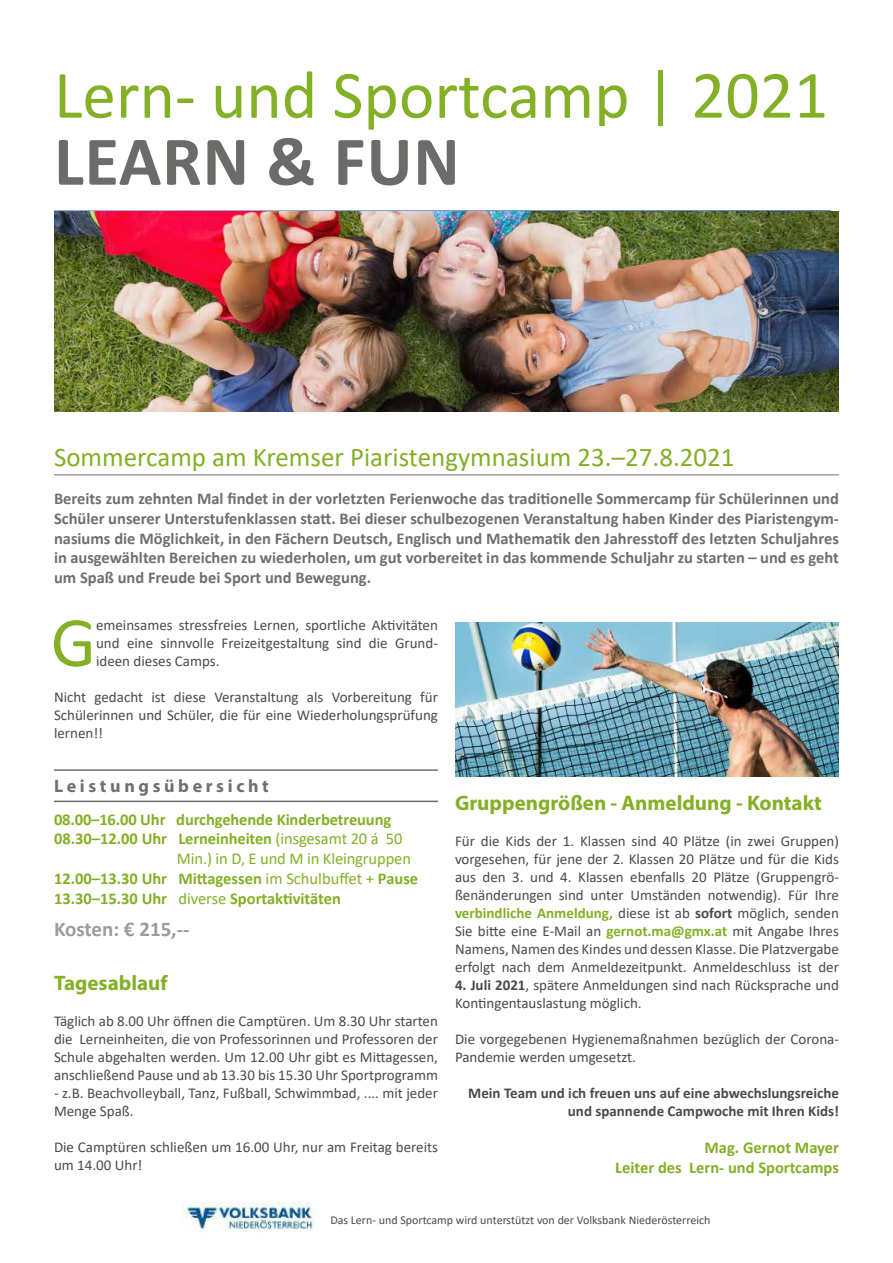
<style>
.page{position:relative;width:893px;height:1263px;background:#fff}
.page>*{position:absolute;margin:0;border:0;box-sizing:border-box;transform-origin:0 0}
.t1{font:71.7px "Calibri";color:#83b025}
.t2{font:700 70.5px "Calibri";letter-spacing:.01em;color:#6b6b6a}
.t3{font:68.25px "Calibri";color:#83b025}
.t4{font:27px "Calibri";color:#83b025}
.t5{font:700 21px "Myriad Pro";color:#83b025}
.t6{font:700 21px "Calibri";color:#9c9c9c}
.t7{font:700 18px "Myriad Pro";color:#706f6f}
.t8{font:700 16.5px/19.8px "Calibri";color:#706f6f;text-align:justify}
.t9{font:700 16.5px/19.8px "Calibri";color:#83b025;text-align:right}
.t10{font:16.5px "Calibri";letter-spacing:-.005em;color:#83b025}
.t11{font:15px/18px "Calibri";color:#4a4a49;text-align:justify}
.t12{font:700 15px/18px "Calibri";color:#4a4a49;text-align:right}
.t13{font:12px "Calibri";color:#4a4a49}
.s1{font-weight:400}
.s2{font-weight:700;color:#83b025}
.s3{font-weight:700}
</style>
<div class="page">
<hr style="left:54px;top:474px;width:785px;height:1px;background:#706f6f">
<hr style="left:54px;top:769px;width:384px;height:2px;background:#706f6f">
<hr style="left:54px;top:801px;width:384px;height:1px;background:#706f6f">
<img style="left:54px;top:211px;width:785px;height:200px">
<img style="left:183px;top:1202px;width:136px;height:30px">
<img style="left:455px;top:623px;width:384px;height:154px">
<h3 class="t3" style="left:54px;top:48px;width:776px">Lern- und Sportcamp | 2021</h3>
<h2 class="t2" style="left:54px;top:111px;width:407px">LEARN &amp; FUN</h2>
<h3 class="t4" style="left:54px;top:438px;width:682px">Sommercamp am Kremser Piaristengymnasium 23.–27.8.2021</h3>
<p class="t8" style="left:54px;top:488px;width:786px">Bereits zum zehnten Mal findet in der vorletzten Ferienwoche das traditionelle Sommercamp für Schülerinnen und Schüler unserer Unterstufenklassen statt. Bei dieser schulbezogenen Veranstaltung haben Kinder des Piaristengym&shy;nasiums die Möglichkeit, in den Fächern Deutsch, Englisch und Mathematik den Jahresstoff des letzten Schuljahres in ausgewählten Bereichen zu wiederholen, um gut vorbereitet in das kommende Schuljahr zu starten – und es geht um Spaß und Freude bei Sport und Bewegung.</p>
<h1 class="t1" style="left:51px;top:592px;width:47px">G</h1>
<p class="t11" style="left:96px;top:616px;width:343px">emeinsames stressfreies Lernen, sportliche Aktivitäten und eine sinnvolle Freizeitgestaltung sind die Grund&shy;ideen dieses Camps.</p>
<p class="t11" style="left:54px;top:688px;width:385px">Nicht gedacht ist diese Veranstaltung als Vorbereitung für Schülerinnen und Schüler, die für eine Wiederholungsprüfung lernen!!</p>
<p class="t7" style="left:54px;top:774px;width:216px">L e i s t u n g s ü b e r s i c h t</p>
<p class="t9" style="left:54px;top:809px;width:339px">08.00–16.00 Uhr durchgehende Kinderbetreuung</p>
<p class="t9" style="left:54px;top:829px;width:350px">08.30–12.00 Uhr Lerneinheiten <span class="s1">(insgesamt 20 á 50</span></p>
<p class="t10" style="left:177px;top:847px;width:236px">Min.) in D, E und M in Kleingruppen</p>
<p class="t9" style="left:54px;top:868px;width:366px">12.00–13.30 Uhr Mittagessen <span class="s1">im Schulbuffet +</span> Pause</p>
<p class="t9" style="left:54px;top:888px;width:288px">13.30–15.30 Uhr <span class="s1">diverse</span> Sportaktivitäten</p>
<h3 class="t6" style="left:54px;top:914px;width:137px">Kosten: € 215,--</h3>
<h3 class="t5" style="left:54px;top:969px;width:115px">Tagesablauf</h3>
<p class="t11" style="left:54px;top:1012px;width:385px">Täglich ab 8.00 Uhr öffnen die Camptüren. Um 8.30 Uhr starten die Lerneinheiten, die von Professorinnen und Professoren der Schule abgehalten werden. Um 12.00 Uhr gibt es Mittagessen, anschließend Pause und ab 13.30 bis 15.30 Uhr Sportprogramm</p>
<p class="t11" style="left:54px;top:1084px;width:385px">- z.B. Beachvolleyball, Tanz, Fußball, Schwimmbad, .... mit jeder<br>Menge Spaß.</p>
<p class="t11" style="left:54px;top:1138px;width:385px">Die Camptüren schließen um 16.00 Uhr, nur am Freitag bereits um 14.00 Uhr!</p>
<h3 class="t5" style="left:455px;top:789px;width:368px">Gruppengrößen - Anmeldung - Kontakt</h3>
<p class="t11" style="left:455px;top:832px;width:385px">Für die Kids der 1. Klassen sind 40 Plätze (in zwei Gruppen) vorgesehen, für jene der 2. Klassen 20 Plätze und für die Kids aus den 3. und 4. Klassen ebenfalls 20 Plätze (Gruppengrö&shy;ßenänderungen sind unter Umständen notwendig). Für Ihre <span class="s2">verbindliche Anmeldung,</span> diese ist ab <span class="s3">sofort</span> möglich, senden Sie bitte eine E-Mail an <span class="s2">gernot.ma@gmx.at</span> mit Angabe Ihres Namens, Namen des Kindes und dessen Klasse. Die Platzvergabe erfolgt nach dem Anmeldezeitpunkt. Anmeldeschluss ist der</p>
<p class="t11" style="left:455px;top:976px;width:385px"><span class="s3">4. Juli 2021</span>, spätere Anmeldungen sind nach Rücksprache und<br>Kontingentauslastung möglich.</p>
<p class="t11" style="left:455px;top:1030px;width:385px">Die vorgegebenen Hygienemaßnahmen bezüglich der Corona-<br>Pandemie werden umgesetzt.</p>
<p class="t12" style="left:468px;top:1084px;width:372px">Mein Team und ich freuen uns auf eine abwechslungsreiche und spannende Campwoche mit Ihren Kids!</p>
<p class="t9" style="left:615px;top:1137px;width:225px">Mag. Gernot Mayer<br>Leiter des Lern- und Sportcamps</p>
<p class="t13" style="left:330px;top:1212px;width:382px">Das Lern- und Sportcamp wird unterstützt von der Volksbank Niederösterreich</p>
</div>
